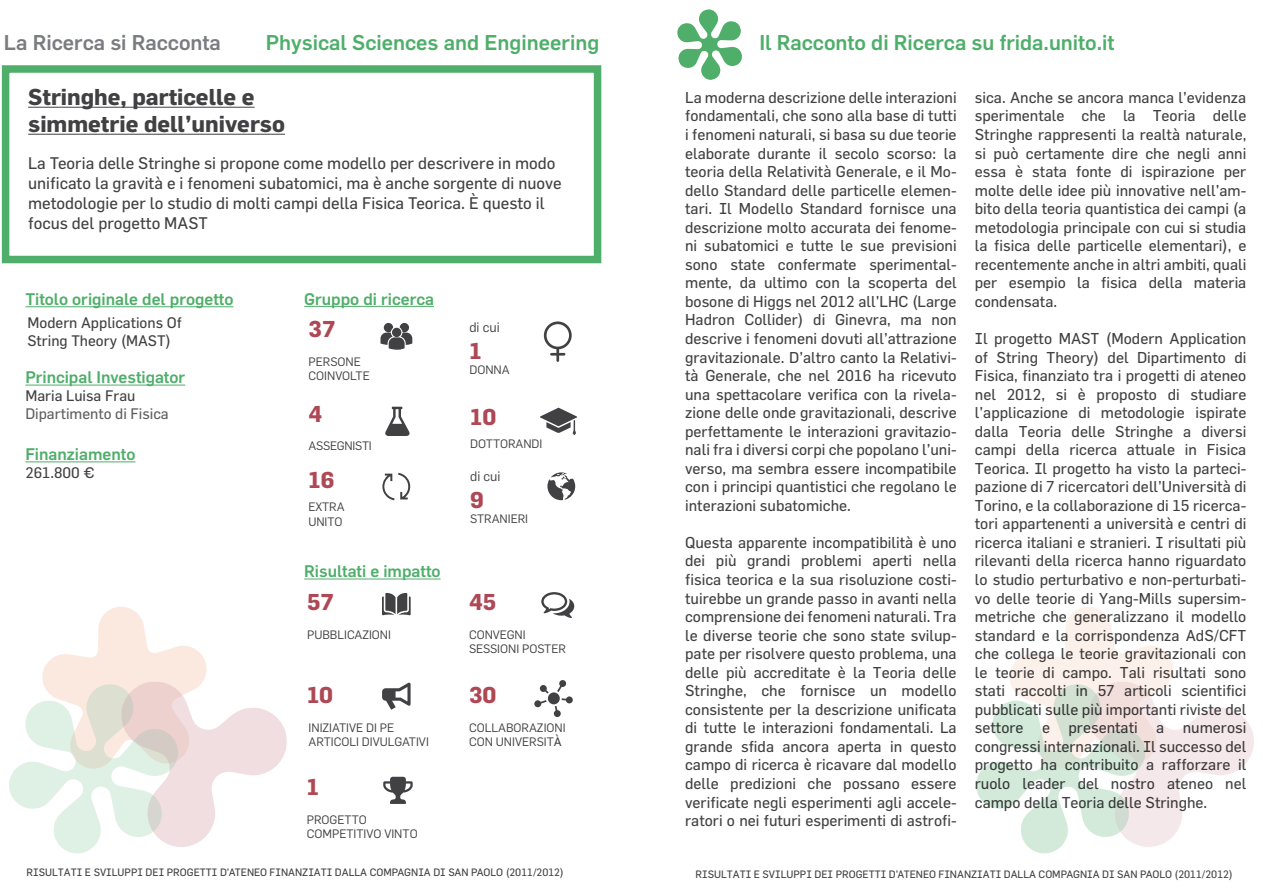
<style>
.page{position:relative;width:1263px;height:893px;background:#fff}
.page>*{position:absolute;margin:0;border:0;box-sizing:border-box;transform-origin:0 0}
.t1{font:700 22.5px/27px "Flama";color:#414042}
.t2{font:700 22.5px "Flama";color:#af4855}
.t3{font:500 21px "Flama";color:#4fae6a}
.t4{font:500 21px "Flama";color:#7a7c7f}
.t5{font:16.5px/19.8px "Flama";color:#414042}
.t6{font:500 16.5px "Flama";color:#4fae6a}
.t7{font:15.45px/18.6px "Flama";color:#414042;text-align:justify}
.t8{font:15px/18px "Flama";color:#414042}
.t9{font:15px "Flama";color:#5e5f5f}
.t10{font:13.5px "Flama";color:#414042}
.t11{font:12px/14.4px "Flama";color:#414042}
.t12{font:12px "Flama";letter-spacing:-.02em;color:#414042}
.t13{font:10.5px "Flama";color:#414042}
.s1{font-style:inherit}
</style>
<div class="page">
<div style="left:2px;top:65px;width:599px;height:198px;border:8px solid #4eae6a"></div>
<svg style="left:976px;top:607px;width:278px;height:246px"></svg>
<svg style="left:9px;top:606px;width:278px;height:247px"></svg>
<hr style="left:28px;top:107px;width:227px;height:1px;background:#414042">
<hr style="left:28px;top:134px;width:257px;height:1px;background:#414042">
<svg style="left:677px;top:9px;width:65px;height:71px"></svg>
<hr style="left:25px;top:306px;width:208px;height:1px;background:#4fae6a">
<hr style="left:25px;top:385px;width:86px;height:1px;background:#4fae6a">
<svg style="left:111px;top:385px;width:25px;height:1px"></svg>
<hr style="left:136px;top:385px;width:49px;height:1px;background:#4fae6a">
<hr style="left:25px;top:461px;width:110px;height:1px;background:#4fae6a">
<svg style="left:380px;top:323px;width:32px;height:27px"></svg>
<svg style="left:544px;top:321px;width:28px;height:41px"></svg>
<svg style="left:382px;top:473px;width:29px;height:27px"></svg>
<svg style="left:385px;top:407px;width:25px;height:29px"></svg>
<svg style="left:540px;top:408px;width:37px;height:27px"></svg>
<svg style="left:382px;top:593px;width:29px;height:22px"></svg>
<svg style="left:541px;top:592px;width:33px;height:26px"></svg>
<svg style="left:382px;top:683px;width:29px;height:27px"></svg>
<svg style="left:534px;top:680px;width:39px;height:37px"></svg>
<div style="left:548px;top:692px;width:12px;height:12px;background:#414042;border-radius:50%"></div>
<hr style="left:304px;top:306px;width:130px;height:1px;background:#4fae6a">
<hr style="left:304px;top:579px;width:137px;height:1px;background:#4fae6a">
<svg style="left:383px;top:777px;width:30px;height:27px"></svg>
<svg style="left:547px;top:472px;width:28px;height:28px"></svg>
<h2 class="t4" style="left:4px;top:27px;width:218px">La Ricerca si Racconta</h2>
<h2 class="t3" style="left:266px;top:28px;width:335px">Physical Sciences and Engineering</h2>
<h1 class="t1" style="left:28px;top:83px;width:258px">Stringhe, particelle e simmetrie dell’universo</h1>
<p class="t5" style="left:28px;top:153px;width:535px">La Teoria delle Stringhe si propone come modello per descrivere in modo unificato la gravità e i fenomeni subatomici, ma è anche sorgente di nuove metodologie per lo studio di molti campi della Fisica Teorica. È questo il focus del progetto MAST</p>
<p class="t6" style="left:25px;top:287px;width:210px">Titolo originale del progetto</p>
<p class="t6" style="left:304px;top:287px;width:131px">Gruppo di ricerca</p>
<p class="t8" style="left:27px;top:313px;width:156px">Modern Applications Of<br>String Theory (MAST)</p>
<h1 class="t2" style="left:309px;top:315px;width:28px">37</h1>
<p class="t11" style="left:309px;top:354px;width:63px">PERSONE<br>COINVOLTE</p>
<h1 class="t2" style="left:309px;top:400px;width:15px">4</h1>
<p class="t12" style="left:309px;top:438px;width:65px">ASSEGNISTI</p>
<p class="t6" style="left:25px;top:366px;width:161px">Principal Investigator</p>
<p class="t8" style="left:25px;top:387px;width:112px">Maria Luisa Frau</p>
<p class="t9" style="left:25px;top:405px;width:145px">Dipartimento di Fisica</p>
<p class="t6" style="left:25px;top:442px;width:112px">Finanziamento</p>
<p class="t8" style="left:25px;top:463px;width:71px">261.800 €</p>
<h1 class="t2" style="left:309px;top:466px;width:27px">16</h1>
<p class="t11" style="left:309px;top:499px;width:37px">EXTRA<br>UNITO</p>
<p class="t6" style="left:304px;top:560px;width:138px">Risultati e impatto</p>
<h1 class="t2" style="left:307px;top:588px;width:28px">57</h1>
<p class="t11" style="left:307px;top:627px;width:85px">PUBBLICAZIONI</p>
<h1 class="t2" style="left:307px;top:681px;width:28px">10</h1>
<p class="t11" style="left:309px;top:720px;width:122px">INIZIATIVE DI PE<br>ARTICOLI DIVULGATIVI</p>
<h1 class="t2" style="left:307px;top:773px;width:14px">1</h1>
<p class="t11" style="left:307px;top:811px;width:112px">PROGETTO<br>COMPETITIVO VINTO</p>
<p class="t10" style="left:469px;top:318px;width:32px">di cui</p>
<h1 class="t2" style="left:469px;top:337px;width:14px">1</h1>
<p class="t11" style="left:469px;top:361px;width:42px">DONNA</p>
<h1 class="t2" style="left:470px;top:403px;width:28px">10</h1>
<p class="t11" style="left:470px;top:436px;width:74px">DOTTORANDI</p>
<p class="t10" style="left:470px;top:467px;width:32px">di cui</p>
<h1 class="t2" style="left:470px;top:486px;width:15px">9</h1>
<p class="t11" style="left:470px;top:510px;width:60px">STRANIERI</p>
<h1 class="t2" style="left:469px;top:588px;width:29px">45</h1>
<p class="t11" style="left:469px;top:627px;width:99px">CONVEGNI<br>SESSIONI POSTER</p>
<h1 class="t2" style="left:469px;top:682px;width:29px">30</h1>
<p class="t11" style="left:469px;top:720px;width:98px">COLLABORAZIONI<br>CON UNIVERSIT<span class="s1">À</span></p>
<h2 class="t3" style="left:759px;top:27px;width:357px">Il Racconto di Ricerca su frida.unito.it</h2>
<p class="t7" style="left:685px;top:88px;width:273px">La moderna descrizione delle interazioni fondamentali, che sono alla base di tutti i fenomeni naturali, si basa su due teorie elaborate durante il secolo scorso: la teoria della Relatività Generale, e il Mo&shy;dello Standard delle particelle elemen&shy;tari. Il Modello Standard fornisce una descrizione molto accurata dei fenome&shy;ni subatomici e tutte le sue previsioni sono state confermate sperimental&shy;mente, da ultimo con la scoperta del bosone di Higgs nel 2012 all’LHC (Large Hadron Collider) di Ginevra, ma non descrive i fenomeni dovuti all’attrazione gravitazionale. D’altro canto la Relativi&shy;tà Generale, che nel 2016 ha ricevuto una spettacolare verifica con la rivela&shy;zione delle onde gravitazionali, descrive perfettamente le interazioni gravitazio&shy;nali fra i diversi corpi che popolano l’uni&shy;verso, ma sembra essere incompatibile con i principi quantistici che regolano le interazioni subatomiche.</p>
<p class="t7" style="left:685px;top:533px;width:273px">Questa apparente incompatibilità è uno dei più grandi problemi aperti nella fisica teorica e la sua risoluzione costi&shy;tuirebbe un grande passo in avanti nella comprensione dei fenomeni naturali. Tra le diverse teorie che sono state svilup&shy;pate per risolvere questo problema, una delle più accreditate è la Teoria delle Stringhe, che fornisce un modello consistente per la descrizione unificata di tutte le interazioni fondamentali. La grande sfida ancora aperta in questo campo di ricerca è ricavare dal modello delle predizioni che possano essere verificate negli esperimenti agli accele&shy;ratori o nei futuri esperimenti di astrofi-</p>
<p class="t7" style="left:975px;top:88px;width:273px">sica. Anche se ancora manca l’evidenza sperimentale che la Teoria delle Stringhe rappresenti la realtà naturale, si può certamente dire che negli anni essa è stata fonte di ispirazione per molte delle idee più innovative nell’am&shy;bito della teoria quantistica dei campi (a metodologia principale con cui si studia la fisica delle particelle elementari), e recentemente anche in altri ambiti, quali per esempio la fisica della materia condensata.</p>
<p class="t7" style="left:975px;top:329px;width:273px">Il progetto MAST (Modern Application of String Theory) del Dipartimento di Fisica, finanziato tra i progetti di ateneo nel 2012, si è proposto di studiare l’applicazione di metodologie ispirate dalla Teoria delle Stringhe a diversi campi della ricerca attuale in Fisica Teorica. Il progetto ha visto la parteci&shy;pazione di 7 ricercatori dell’Università di Torino, e la collaborazione di 15 ricerca&shy;tori appartenenti a università e centri di ricerca italiani e stranieri. I risultati più rilevanti della ricerca hanno riguardato lo studio perturbativo e non-perturbati&shy;vo delle teorie di Yang-Mills supersim&shy;metriche che generalizzano il modello standard e la corrispondenza AdS/CFT che collega le teorie gravitazionali con le teorie di campo. Tali risultati sono stati raccolti in 57 articoli scientifici pubblicati sulle più importanti riviste del settore e presentati a numerosi congressi internazionali. Il successo del progetto ha contribuito a rafforzare il ruolo leader del nostro ateneo nel campo della Teoria delle Stringhe.</p>
<p class="t13" style="left:27px;top:866px;width:539px">RISULTATI E SVILUPPI DEI PROGETTI D’ATENEO FINANZIATI DALLA COMPAGNIA DI SAN PAOLO (2011/2012)</p>
<p class="t13" style="left:695px;top:868px;width:539px">RISULTATI E SVILUPPI DEI PROGETTI D’ATENEO FINANZIATI DALLA COMPAGNIA DI SAN PAOLO (2011/2012)</p>
</div>
